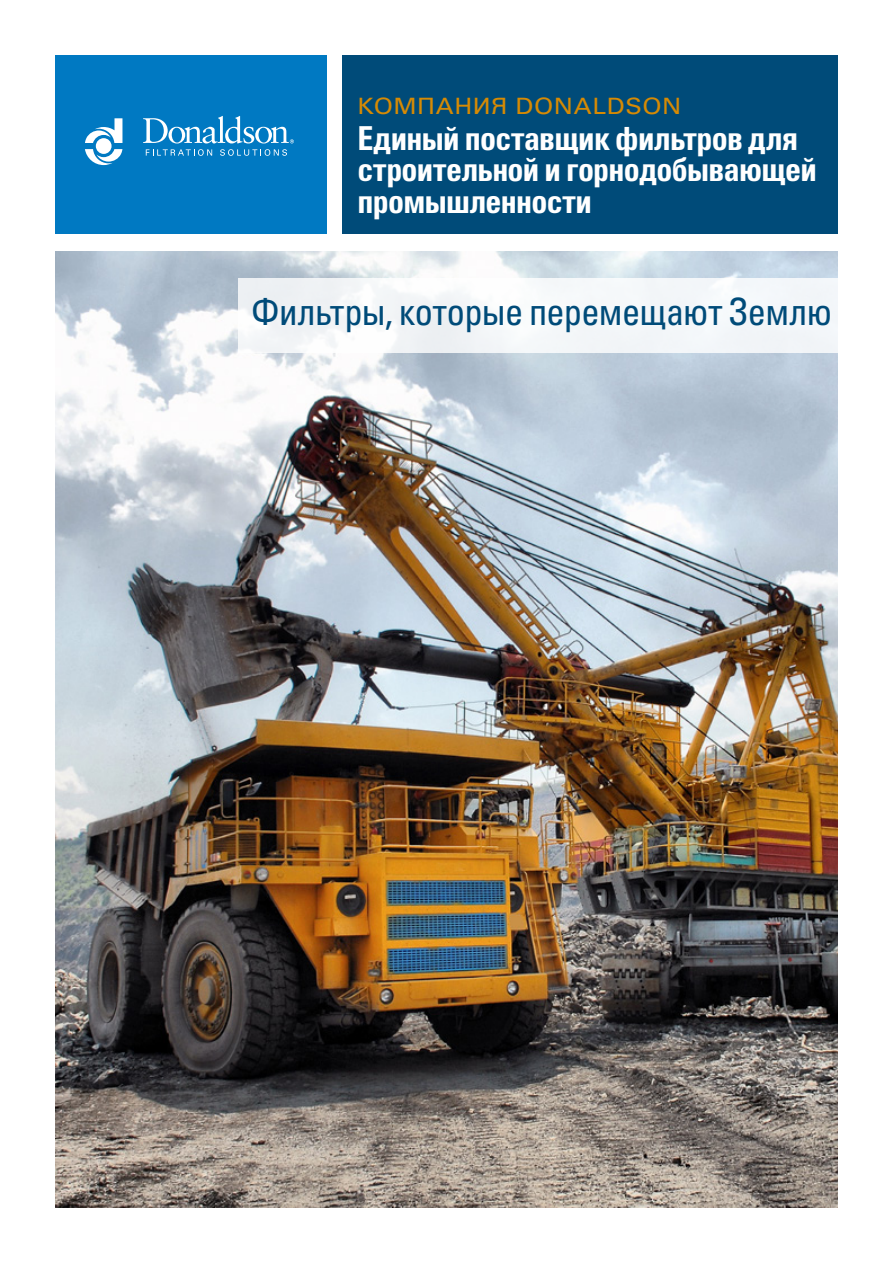
<style>
.page{position:relative;width:893px;height:1263px;background:#fff}
.page>*{position:absolute;margin:0;border:0;box-sizing:border-box;transform-origin:0 0}
.t1{font:condensed 37.5px "Univers LTCYR 57";letter-spacing:-.02em;color:#004b79}
.t2{font:33px/31.5px "Univers LTCYR 67 Bold Cond";letter-spacing:-.02em;color:#fff}
.t3{font:22.5px "Univers LTCYR 55 Roman";letter-spacing:.02em;color:#d68a04;scale:1.1 1}
</style>
<div class="page">
<div style="left:342px;top:55px;width:496px;height:179px;background:#004b79"></div>
<div style="left:55px;top:55px;width:271px;height:179px;background:#0079c2"></div>
<svg style="left:85px;top:116px;width:209px;height:49px"></svg>
<img style="left:55px;top:252px;width:783px;height:956px">
<div style="left:238px;top:278px;width:600px;height:75px;background:#f3f6f9"></div>
<p class="t3" style="left:358px;top:91px;width:296px">КОМПАНИЯ DONALDSON</p>
<p class="t2" style="left:358px;top:122px;width:461px">Единый поставщик фильтров для строительной и горнодобывающей промышленности</p>
<p class="t1" style="left:251px;top:288px;width:583px">Фильтры, которые перемещают Землю</p>
</div>
